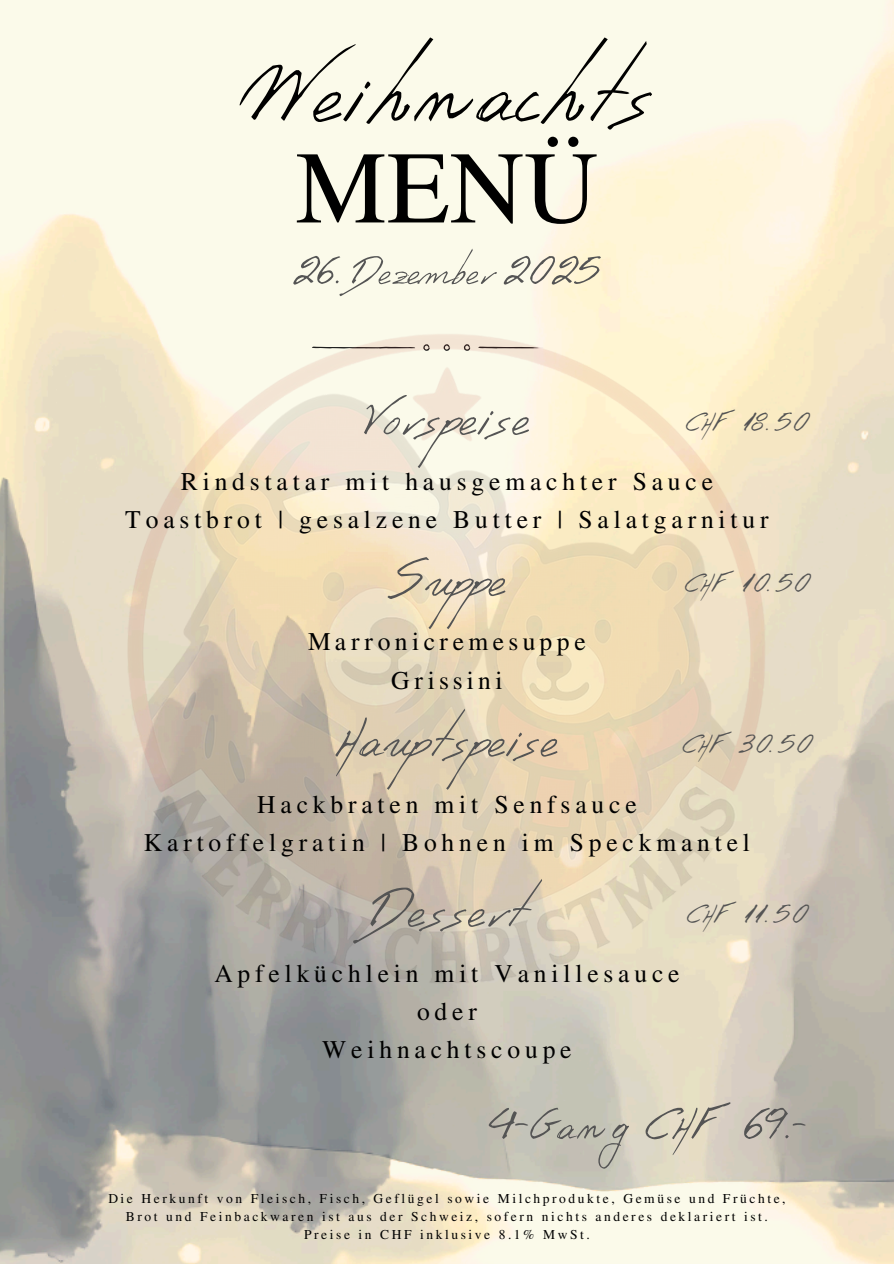
<style>
.page{position:relative;width:894px;height:1264px;background:#fff}
.page>*{position:absolute;margin:0;border:0;box-sizing:border-box;transform-origin:0 0}
.t1{font:141.6px "Aka Acid GR Fifindrel";color:#000}
.t2{font:102.75px "Free Serif";color:#000}
.t3{font:84px "Aka Acid GR Fifindrel";color:#545454}
.t4{font:67.5px "Aka Acid GR Fifindrel";color:#545454}
.t5{font:60px "Aka Acid GR Fifindrel";color:#545454}
.t6{font:39px "Aka Acid GR Fifindrel";color:#545454}
.t7{font:25.5px/38.2px "Free Serif";letter-spacing:.19em;color:#000;text-align:center}
.t8{font:13.5px/18px "Free Serif";letter-spacing:.19em;color:#000;text-align:center}
</style>
<div class="page">
<img style="left:75px;top:291px;width:744px;height:743px">
<h1 class="t1" style="left:239px;top:37px;width:416px">Weihnachts</h1>
<h2 class="t2" style="left:295px;top:130px;width:304px">MENÜ</h2>
<h3 class="t5" style="left:292px;top:248px;width:311px">26. Dezember 2025</h3>
<h3 class="t3" style="left:364px;top:384px;width:167px">Vorspeise</h3>
<h3 class="t6" style="left:686px;top:407px;width:123px">CHF 18. 50</h3>
<p class="t7" style="left:125px;top:463px;width:644px">Rindstatar mit hausgemachter Sauce<br>Toastbrot | gesalzene Butter | Salatgarnitur</p>
<h3 class="t3" style="left:387px;top:545px;width:120px">Suppe</h3>
<p class="t7" style="left:308px;top:623px;width:279px">Marronicremesuppe<br>Grissini</p>
<h3 class="t3" style="left:335px;top:706px;width:224px">Hauptspeise</h3>
<h3 class="t6" style="left:685px;top:568px;width:125px">CHF 10. 50</h3>
<h3 class="t6" style="left:682px;top:729px;width:129px">CHF 30. 50</h3>
<p class="t7" style="left:144px;top:785px;width:607px">Hackbraten mit Senfsauce<br>Kartoffelgratin | Bohnen im Speckmantel</p>
<h3 class="t3" style="left:368px;top:876px;width:159px">Dessert</h3>
<p class="t7" style="left:214px;top:954px;width:466px">Apfelküchlein mit Vanillesauce oder<br>Weihnachtscoupe</p>
<h3 class="t6" style="left:687px;top:899px;width:120px">CHF 11. 50</h3>
<h3 class="t4" style="left:488px;top:1098px;width:321px">4-Gang CHF 69.-</h3>
<p class="t8" style="left:108px;top:1189px;width:678px">Die Herkunft von Fleisch, Fisch, Geflügel sowie Milchprodukte, Gemüse und Früchte,<br>Brot und Feinbackwaren ist aus der Schweiz, sofern nichts anderes deklariert ist.<br>Preise in CHF inklusive 8.1% MwSt.</p>
</div>
